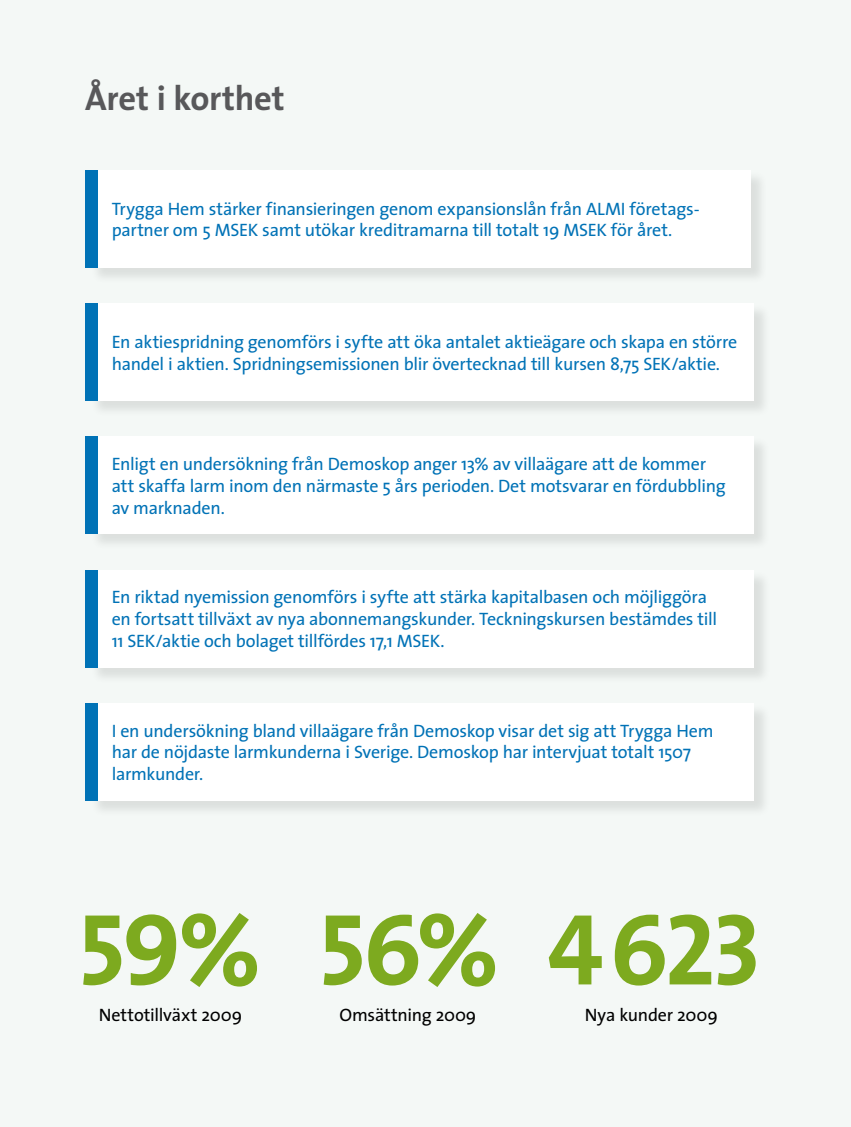
<style>
.page{position:relative;width:851px;height:1127px;background:#fff}
.page>*{position:absolute;margin:0;border:0;box-sizing:border-box;transform-origin:0 0}
.t1{font:102px "The Sans Bold Caps";letter-spacing:-.035em;color:#7daa1f}
.t2{font:700 34.5px "The Sans";letter-spacing:-.01em;color:#58585a}
.t3{font:18px/21.6px "The Sans";letter-spacing:-.015em;color:#0072b6}
.t4{font:18px "The Sans";letter-spacing:-.01em;color:#000}
</style>
<div class="page">
<div style="left:0;top:0;width:850px;height:1127px;background:#f4f8f6"></div>
<div style="left:91px;top:170px;width:677px;height:115px;background:#000;opacity:.1"></div>
<div style="left:90px;top:170px;width:661px;height:98px;background:#fff"></div>
<div style="left:85px;top:170px;width:13px;height:98px;background:#0072b6"></div>
<div style="left:91px;top:303px;width:679px;height:115px;background:#000;opacity:.1"></div>
<div style="left:90px;top:303px;width:664px;height:98px;background:#fff"></div>
<div style="left:85px;top:303px;width:13px;height:98px;background:#0072b6"></div>
<div style="left:91px;top:437px;width:679px;height:114px;background:#000;opacity:.1"></div>
<div style="left:90px;top:436px;width:664px;height:98px;background:#fff"></div>
<div style="left:85px;top:436px;width:13px;height:98px;background:#0072b6"></div>
<div style="left:91px;top:570px;width:679px;height:114px;background:#e7ebe9"></div>
<div style="left:90px;top:569px;width:664px;height:98px;background:#fff"></div>
<div style="left:85px;top:569px;width:13px;height:98px;background:#0072b6"></div>
<div style="left:91px;top:703px;width:679px;height:114px;background:#e7ebe9"></div>
<div style="left:90px;top:703px;width:664px;height:97px;background:#fff"></div>
<div style="left:85px;top:703px;width:13px;height:97px;background:#0072b6"></div>
<h2 class="t2" style="left:85px;top:69px;width:201px">Året i korthet</h2>
<p class="t3" style="left:112px;top:197px;width:589px">Trygga Hem stärker finansieringen genom expansionslån från ALMI företags&shy;partner om 5 MSEK samt utökar kreditramarna till totalt 19 MSEK för året.</p>
<p class="t3" style="left:112px;top:330px;width:627px">En aktiespridning genomförs i syfte att öka antalet aktieägare och skapa en större handel i aktien. Spridningsemissionen blir övertecknad till kursen 8,75 SEK/aktie.</p>
<p class="t3" style="left:112px;top:453px;width:615px">Enligt en undersökning från Demoskop anger 13% av villaägare att de kommer att skaffa larm inom den närmaste 5 års perioden. Det motsvarar en fördubbling av marknaden.</p>
<p class="t3" style="left:112px;top:586px;width:607px">En riktad nyemission genomförs i syfte att stärka kapitalbasen och möjliggöra en fortsatt tillväxt av nya abonnemangskunder. Teckningskursen bestämdes till<br>11 SEK/aktie och bolaget tillfördes 17,1 MSEK.</p>
<p class="t3" style="left:112px;top:719px;width:603px">I en undersökning bland villaägare från Demoskop visar det sig att Trygga Hem har de nöjdaste larmkunderna i Sverige. Demoskop har intervjuat totalt 1507 larmkunder.</p>
<h1 class="t1" style="left:79px;top:864px;width:684px">59% 56% 4 623</h1>
<p class="t4" style="left:99px;top:1000px;width:145px">Nettotillväxt 2009</p>
<p class="t4" style="left:339px;top:1000px;width:138px">Omsättning 2009</p>
<p class="t4" style="left:584px;top:1000px;width:134px">Nya kunder 2009</p>
</div>
